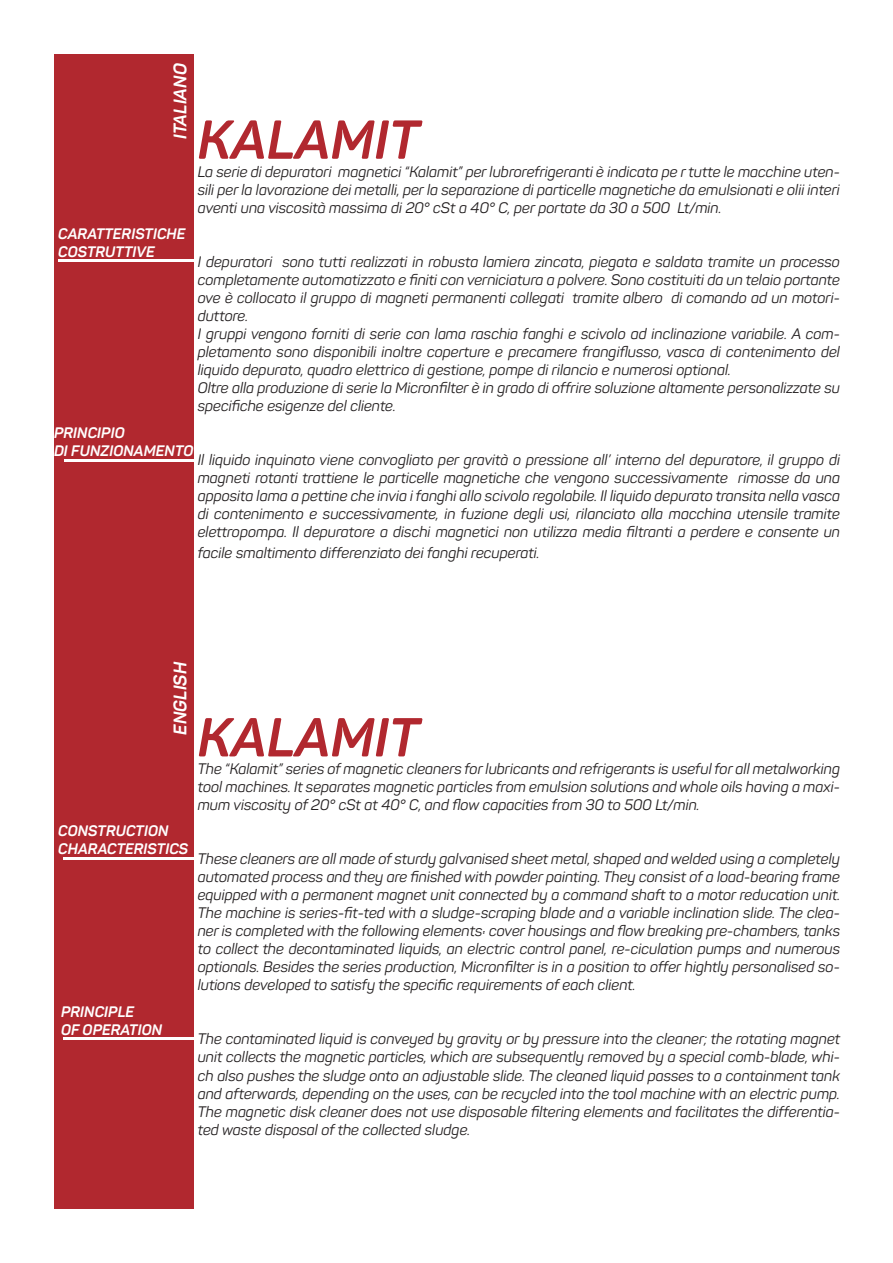
<style>
.page{position:relative;width:893px;height:1263px;background:#fff}
.page>*{position:absolute;margin:0;border:0;box-sizing:border-box;transform-origin:0 0}
.t1{font:italic 700 54px "Panton";color:#b1282f}
.t2{font:italic 700 18px "Panton";color:#fff}
.t3{font:italic 15px/18px "Panton";color:#231f20;text-align:justify}
.t4{font:italic 700 15px/18px "Panton";color:#fff}
</style>
<div class="page">
<div style="left:54px;top:54px;width:139px;height:1155px;background:#b1282f"></div>
<hr style="left:63px;top:1037px;width:130px;height:3px;background:#fff">
<hr style="left:63px;top:857px;width:130px;height:2px;background:#fff">
<hr style="left:64px;top:459px;width:129px;height:3px;background:#fff">
<hr style="left:58px;top:259px;width:135px;height:3px;background:#fff">
<p class="t2" style="left:169px;top:139px;width:78px;rotate:-90deg">ITALIANO</p>
<h1 class="t1" style="left:198px;top:106px;width:223px">KALAMIT</h1>
<p class="t3" style="left:198px;top:162px;width:644px">La serie di depuratori magnetici “Kalamit” per lubrorefrigeranti è indicata pe r tutte le macchine uten&shy;sili per la lavorazione dei metalli, per la separazione di particelle magnetiche da emulsionati e olii interi aventi una viscosità massima di 20° cSt a 40° C, per portate da 30 a 500 Lt/min.</p>
<p class="t3" style="left:198px;top:252px;width:644px;text-align:left">I depuratori sono tutti realizzati in robusta lamiera zincata, piegata e saldata tramite un processo completamente automatizzato e finiti con verniciatura a polvere. Sono costituiti da un telaio portante ove è collocato il gruppo di magneti permanenti collegati tramite albero di comando ad un motori&shy;duttore.<br>I gruppi vengono forniti di serie con lama raschia fanghi e scivolo ad inclinazione variabile. A com&shy;pletamento sono disponibili inoltre coperture e precamere frangiflusso, vasca di contenimento del liquido depurato, quadro elettrico di gestione, pompe di rilancio e numerosi optional.<br>Oltre alla produzione di serie la Micronfilter è in grado di offrire soluzione altamente personalizzate su specifiche esigenze del cliente.</p>
<p class="t3" style="left:198px;top:450px;width:644px">Il liquido inquinato viene convogliato per gravità o pressione all’ interno del depuratore, il gruppo di magneti rotanti trattiene le particelle magnetiche che vengono successivamente rimosse da una apposita lama a pettine che invia i fanghi allo scivolo regolabile. Il liquido depurato transita nella vasca di contenimento e successivamente, in fuzione degli usi, rilanciato alla macchina utensile tramite elettropompa. Il depuratore a dischi magnetici non utilizza media filtranti a perdere e consente un</p>
<p class="t3" style="left:198px;top:544px;width:343px">facile smaltimento differenziato dei fanghi recuperati.</p>
<p class="t4" style="left:58px;top:224px;width:129px">CARATTERISTICHE<br>COSTRUTTIVE</p>
<p class="t4" style="left:54px;top:424px;width:141px">PRINCIPIO<br>DI FUNZIONAMENTO</p>
<p class="t2" style="left:169px;top:735px;width:74px;rotate:-90deg">ENGLISH</p>
<p class="t4" style="left:58px;top:822px;width:132px">CONSTRUCTION<br>CHARACTERISTICS</p>
<p class="t4" style="left:61px;top:1002px;width:103px">PRINCIPLE<br>OF OPERATION</p>
<h1 class="t1" style="left:198px;top:704px;width:223px">KALAMIT</h1>
<p class="t3" style="left:198px;top:760px;width:644px">The “Kalamit” series of magnetic cleaners for lubricants and refrigerants is useful for all metalworking tool machines. It separates magnetic particles from emulsion solutions and whole oils having a maxi&shy;mum viscosity of 20° cSt at 40° C, and flow capacities from 30 to 500 Lt/min.</p>
<p class="t3" style="left:198px;top:850px;width:644px">These cleaners are all made of sturdy galvanised sheet metal, shaped and welded using a completely automated process and they are finished with powder painting. They consist of a load-bearing frame equipped with a permanent magnet unit connected by a command shaft to a motor reducation unit.<br>The machine is series-fit-ted with a sludge-scraping blade and a variable inclination slide. The clea&shy;ner is completed with the following elements: cover housings and flow breaking pre-chambers, tanks to collect the decontaminated liquids, an electric control panel, re-ciculation pumps and numerous optionals. Besides the series production, Micronfilter is in a position to offer hightly personalised so&shy;lutions developed to satisfy the specific requirements of each client.</p>
<p class="t3" style="left:198px;top:1030px;width:644px">The contaminated liquid is conveyed by gravity or by pressure into the cleaner; the rotating magnet unit collects the magnetic particles, which are subsequently removed by a special comb-blade, whi&shy;ch also pushes the sludge onto an adjustable slide. The cleaned liquid passes to a containment tank and afterwards, depending on the uses, can be recycled into the tool machine with an electric pump.<br>The magnetic disk cleaner does not use disposable filtering elements and facilitates the differentia&shy;ted waste disposal of the collected sludge.</p>
</div>
